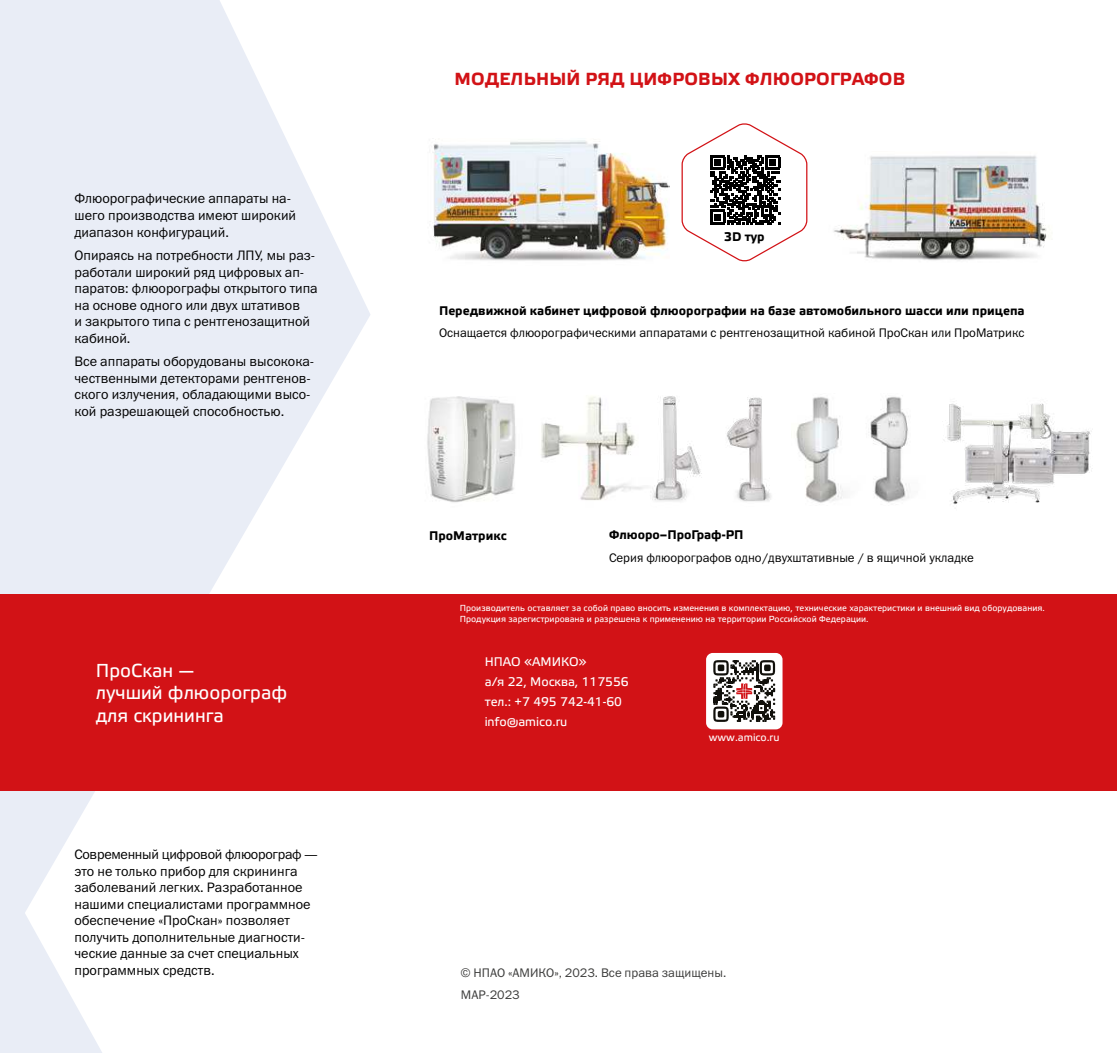
<style>
.page{position:relative;width:1117px;height:1053px;background:#fff}
.page>*{position:absolute;margin:0;border:0;box-sizing:border-box;transform-origin:0 0}
.t1{font:18.75px/22.5px "Etelka Reg";color:#fff}
.t2{font:17.5px "Etelka Bol";letter-spacing:.01em;color:#d21216}
.t3{font:13.75px/16.5px "Franklin Gothic Book C";color:#000}
.t4{font:12.5px "Franklin Gothic Book C";color:#000}
.t5{font:12.5px "Etelka Bol";color:#000}
.t6{font:12.5px/20px "Etelka Reg";color:#fff}
.t7{font:12.5px/22.1px "Franklin Gothic Book C";color:#3c3c3b}
.t8{font:10.62px "Etelka Reg";color:#fff}
.t9{font:8.75px/11.2px "Etelka Reg";color:#fff}
</style>
<div class="page">
<svg style="left:0;top:0;width:370px;height:1052px;fill:#e9edf6"></svg>
<div style="left:0;top:594px;width:1116px;height:196px;background:#d21216"></div>
<div style="left:703px;top:650px;width:82px;height:82px;background:linear-gradient(to right,#d2161c,#d31b21);border-radius:9px"></div>
<div style="left:706px;top:653px;width:76px;height:76px;background:#fff;border-radius:7px"></div>
<svg style="left:713px;top:660px;width:62px;height:62px"></svg>
<img style="left:427px;top:396px;width:89px;height:107px">
<img style="left:541px;top:396px;width:102px;height:105px">
<img style="left:430px;top:140px;width:239px;height:121px">
<img style="left:833px;top:155px;width:214px;height:106px">
<img style="left:796px;top:396px;width:113px;height:107px">
<img style="left:943px;top:403px;width:149px;height:101px">
<img style="left:643px;top:396px;width:128px;height:106px">
<svg style="left:681px;top:123px;width:126px;height:139px"></svg>
<p class="t3" style="left:74px;top:191px;width:223px">Флюорографические аппараты на&shy;шего производства имеют широкий диапазон конфигураций.</p>
<p class="t3" style="left:74px;top:248px;width:245px">Опираясь на потребности ЛПУ, мы раз&shy;работали широкий ряд цифровых ап&shy;паратов: флюорографы открытого типа на основе одного или двух штативов<br>и закрытого типа с рентгенозащитной кабиной.</p>
<p class="t3" style="left:74px;top:354px;width:241px">Все аппараты оборудованы высокока&shy;чественными детекторами рентгенов&shy;ского излучения, обладающими высо&shy;кой разрешающей способностью.</p>
<h1 class="t1" style="left:96px;top:659px;width:193px">ПроСкан —<br>лучший флюорограф для скрининга</h1>
<p class="t3" style="left:74px;top:847px;width:245px">Современный цифровой флюорограф — это не только прибор для скрининга заболеваний легких. Разработанное нашими специалистами программное обеспечение «ПроСкан» позволяет получить дополнительные диагности&shy;ческие данные за счет специальных программных средств.</p>
<p class="t2" style="left:454px;top:69px;width:452px">МОДЕЛЬНЫЙ РЯД ЦИФРОВЫХ ФЛЮОРОГРАФОВ</p>
<p class="t5" style="left:724px;top:230px;width:42px">3D тур</p>
<p class="t5" style="left:439px;top:304px;width:587px">Передвижной кабинет цифровой флюорографии на базе автомобильного шасси или прицепа</p>
<p class="t4" style="left:439px;top:328px;width:587px">Оснащается флюорографическими аппаратами с рентгенозащитной кабиной ПроСкан или ПроМатрикс</p>
<p class="t5" style="left:429px;top:529px;width:79px">ПроМатрикс</p>
<p class="t5" style="left:609px;top:528px;width:136px">Флюоро–ПроГраф-РП</p>
<p class="t4" style="left:609px;top:552px;width:366px">Серия флюорографов одно/двухштативные / в ящичной укладке</p>
<p class="t9" style="left:459px;top:602px;width:586px">Производитель оставляет за собой право вносить изменения в комплектацию, технические характеристики и внешний вид оборудования.<br>Продукция зарегистрирована и разрешена к применению на территории Российской Федерации.</p>
<p class="t6" style="left:484px;top:651px;width:145px">НПАО «АМИКО»<br>а/я 22, Москва, 117556 тел.: +7 495 742-41-60 info@amico.ru</p>
<p class="t8" style="left:708px;top:731px;width:72px">www.amico.ru</p>
<p class="t7" style="left:461px;top:962px;width:267px">© НПАО «АМИКО», 2023. Все права защищены.<br>МАР-2023</p>
</div>
